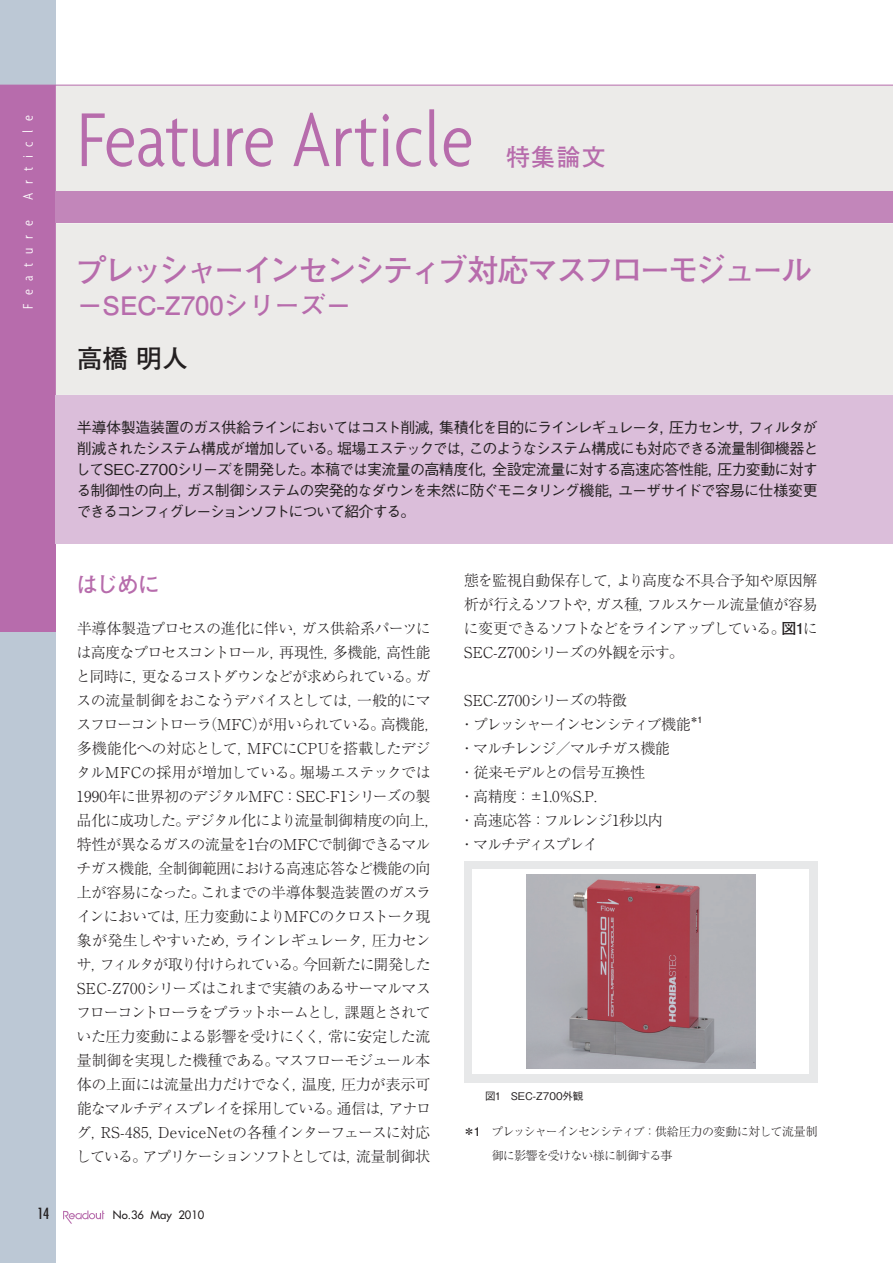
<style>
.page{position:relative;width:893px;height:1263px;background:#fff}
.page>*{position:absolute;margin:0;border:0;box-sizing:border-box;transform-origin:0 0}
.t1{font:300 condensed 82.5px "Agenda";color:#b76cac}
.t2{font:31.5px "Futo Go B101 Pro Bold 90 pv RKSJ H";letter-spacing:-.095em;color:#b76cac}
.t3{font:25.5px "Futo Go B101 Pro Bold 90 pv RKSJ H";color:#b76cac}
.t4{font:25.5px "Futo Go B101 Pro Bold 90 pv RKSJ H";color:#231f20}
.t5{font:24px "Futo Go B101 Pro Bold 90 pv RKSJ H";color:#b76cac}
.t6{font:22.5px "Futo Go B101 Pro Bold 90 pv RKSJ H";color:#b76cac}
.t7{font:15px/24px "Ryumin Pro Light 90 pv RKSJ H";letter-spacing:-.05em;color:#231f20}
.t8{font:15px/21px "Gothic BBB Pro Medium 90 pv RKSJ H";letter-spacing:-.08em;color:#231f20;text-align:justify}
.t9{font:15px/24px "Ryumin Pro Light 90 pv RKSJ H";letter-spacing:-.085em;color:#231f20}
.t10{font:300 condensed 15px "Agenda";letter-spacing:.58em;color:#fff}
.t11{font:condensed 15px "Futura";color:#231f20}
.t12{font:12px/24px "Ryumin Pro Light 90 pv RKSJ H";letter-spacing:-.065em;color:#231f20}
.t13{font:11.25px "Futura";color:#231f20}
.t14{font:10.5px "Gothic BBB Pro Medium 90 pv RKSJ H";letter-spacing:-.01em;color:#231f20}
.t15{font:8.7px "Futo Go B101 Pro Bold 90 pv RKSJ H";color:#231f20}
.s1{font-family:"Futo Go B101 Pro Bold 90 pv RKSJ H"}
</style>
<div class="page">
<div style="left:0;top:0;width:56px;height:1263px;background:#bcc8d5"></div>
<div style="left:0;top:85px;width:56px;height:547px;background:#b76cac"></div>
<svg style="left:63px;top:1211px;width:41px;height:13px"></svg>
<div style="left:56px;top:86px;width:836px;height:309px;background:#ecebe9"></div>
<div style="left:56px;top:191px;width:836px;height:32px;background:#c286ba"></div>
<div style="left:56px;top:395px;width:836px;height:148px;background:#dbbeda"></div>
<div style="left:464px;top:861px;width:353px;height:221px;background:#e7e8e9"></div>
<div style="left:473px;top:870px;width:335px;height:204px;background:#fff"></div>
<img style="left:526px;top:875px;width:229px;height:193px">
<hr style="left:0;top:85px;width:892px;height:1px;background:#b76cac">
<p class="t10" style="left:23px;top:200px;width:87px;rotate:-90deg">Article</p>
<p class="t10" style="left:23px;top:309px;width:90px;rotate:-90deg">Feature</p>
<h1 class="t1" style="left:77px;top:113px;width:398px">Feature Article</h1>
<h3 class="t5" style="left:506px;top:148px;width:101px">特集論文</h3>
<h2 class="t2" style="left:76px;top:259px;width:737px">プレッシャーインセンシティブ対応マスフローモジュール</h2>
<h3 class="t3" style="left:77px;top:296px;width:275px">－SEC-Z700シリーズ－</h3>
<h3 class="t4" style="left:77px;top:349px;width:112px">高橋 明人</h3>
<p class="t8" style="left:76px;top:419px;width:744px">半導体製造装置のガス供給ラインにおいてはコスト削減，集積化を目的にラインレギュレータ，圧力センサ，フィルタが削減されたシステム構成が増加している。堀場エステックでは，このようなシステム構成にも対応できる流量制御機器としてSEC-Z700シリーズを開発した。本稿では実流量の高精度化，全設定流量に対する高速応答性能，圧力変動に対する制御性の向上，ガス制御システムの突発的なダウンを未然に防ぐモニタリング機能，ユーザサイドで容易に仕様変更できるコンフィグレーションソフトについて紹介する。</p>
<h3 class="t6" style="left:76px;top:576px;width:85px">はじめに</h3>
<p class="t7" style="left:76px;top:619px;width:365px">半導体製造プロセスの進化に伴い，ガス供給系パーツには高度なプロセスコントロール，再現性，多機能，高性能と同時に，更なるコストダウンなどが求められている。ガスの流量制御をおこなうデバイスとしては，一般的にマスフローコントローラ（MFC）が用いられている。高機能，多機能化への対応として，MFCにCPUを搭載したデジタルMFCの採用が増加している。堀場エステックでは<br>1990年に世界初のデジタルMFC：SEC-F1シリーズの製品化に成功した。デジタル化により流量制御精度の向上，特性が異なるガスの流量を1台のMFCで制御できるマルチガス機能，全制御範囲における高速応答など機能の向上が容易になった。これまでの半導体製造装置のガスラインにおいては，圧力変動によりMFCのクロストーク現象が発生しやすいため，ラインレギュレータ，圧力センサ，フィルタが取り付けられている。今回新たに開発した<br>SEC-Z700シリーズはこれまで実績のあるサーマルマスフローコントローラをプラットホームとし，課題とされていた圧力変動による影響を受けにくく，常に安定した流量制御を実現した機種である。マスフローモジュール本体の上面には流量出力だけでなく，温度，圧力が表示可能なマルチディスプレイを採用している。通信は，アナログ，RS-485，DeviceNetの各種インターフェースに対応している。アプリケーションソフトとしては，流量制御状</p>
<p class="t7" style="left:463px;top:571px;width:356px;text-align:justify">態を監視自動保存して，より高度な不具合予知や原因解析が行えるソフトや，ガス種，フルスケール流量値が容易に変更できるソフトなどをラインアップしている。<span class="s1">図1</span>にSEC-Z700シリーズの外観を示す。</p>
<p class="t9" style="left:459px;top:691px;width:233px;text-indent:5px">SEC-Z700シリーズの特徴<br>・プレッシャーインセンシティブ機能</p>
<p class="t15" style="left:689px;top:716px;width:14px">＊1</p>
<p class="t7" style="left:459px;top:739px;width:212px">・マルチレンジ／マルチガス機能・従来モデルとの信号互換性<br>・高精度：±1.0％S.P.<br>・高速応答：フルレンジ1秒以内・マルチディスプレイ</p>
<p class="t14" style="left:485px;top:1092px;width:99px">図1　SEC-Z700外観</p>
<p class="t12" style="left:491px;top:1121px;width:327px;text-indent:-28px"><span class="s1">＊1</span>　 プレッシャーインセンシティブ：供給圧力の変動に対して流量制御に影響を受けない様に制御する事</p>
<p class="t11" style="left:37px;top:1207px;width:14px">14</p>
<p class="t13" style="left:113px;top:1209px;width:93px">No.36 May 2010</p>
</div>
